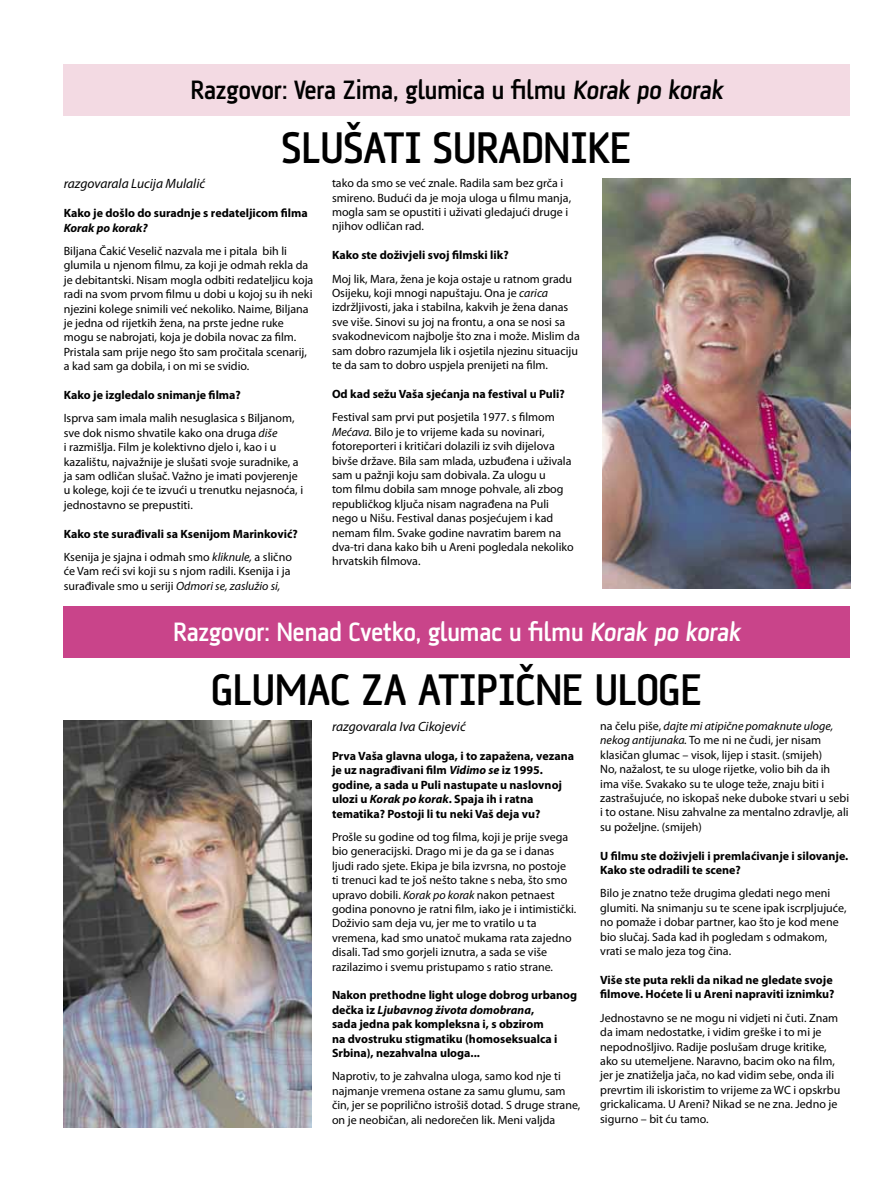
<style>
.page{position:relative;width:893px;height:1191px;background:#fff}
.page>*{position:absolute;margin:0;border:0;box-sizing:border-box;transform-origin:0 0}
.t1{font:500 45px "AF Klampenborg";color:#000}
.t2{font:500 27px "AF Klampenborg";color:#fff}
.t3{font:500 27px "AF Klampenborg";color:#000}
.t4{font:italic 13.5px "Myriad Pro";color:#000}
.t5{font:12px/14.4px "Myriad Pro";color:#000}
.t6{font:700 12px/14.4px "Myriad Pro";color:#000}
.t7{font:italic 700 12px "Myriad Pro";color:#000}
.s1{font-style:italic}
.s2{font-weight:400}
.s3{font-weight:400;font-style:italic}
</style>
<div class="page">
<div style="left:64px;top:64px;width:786px;height:52px;background:#f3dae3"></div>
<img style="left:602px;top:179px;width:248px;height:409px">
<div style="left:64px;top:607px;width:786px;height:51px;background:#c9448a"></div>
<img style="left:64px;top:721px;width:248px;height:406px">
<h2 class="t3" style="left:191px;top:74px;width:537px">Razgovor: Vera Zima, glumica u filmu Korak po korak</h2>
<h1 class="t1" style="left:282px;top:122px;width:351px">SLUŠATI SURADNIKE</h1>
<p class="t4" style="left:64px;top:175px;width:143px">razgovarala Lucija Mulalić</p>
<p class="t6" style="left:64px;top:205px;width:246px">Kako je došlo do suradnje s redateljicom filma</p>
<p class="t7" style="left:64px;top:220px;width:86px">Korak po korak?</p>
<p class="t5" style="left:64px;top:243px;width:251px">Biljana Čakić Veselič nazvala me i pitala bih li glumila u njenom filmu, za koji je odmah rekla da je debitantski. Nisam mogla odbiti redateljicu koja radi na svom prvom filmu u dobi u kojoj su ih neki njezini kolege snimili već nekoliko. Naime, Biljana je jedna od rijetkih žena, na prste jedne ruke mogu se nabrojati, koja je dobila novac za film.<br>Pristala sam prije nego što sam pročitala scenarij, a kad sam ga dobila, i on mi se svidio.</p>
<p class="t6" style="left:64px;top:387px;width:179px">Kako je izgledalo snimanje filma?</p>
<p class="t5" style="left:64px;top:411px;width:241px">Isprva sam imala malih nesuglasica s Biljanom, sve dok nismo shvatile kako ona druga <span class="s1">diše<br></span>i razmišlja. Film je kolektivno djelo i, kao i u kazalištu, najvažnije je slušati svoje suradnike, a ja sam odličan slušač. Važno je imati povjerenje u kolege, koji će te izvući u trenutku nejasnoća, i jednostavno se prepustiti.</p>
<p class="t6" style="left:64px;top:521px;width:236px;line-height:23.4px">Kako ste surađivali sa Ksenijom Marinković?<br><span class="s2">Ksenija je sjajna i odmah smo</span> <span class="s3">kliknule,</span> <span class="s2">a slično</span></p>
<p class="t5" style="left:64px;top:564px;width:228px">će Vam reći svi koji su s njom radili. Ksenija i ja surađivale smo u seriji <span class="s1">Odmori se, zaslužio si,</span></p>
<p class="t5" style="left:332px;top:176px;width:241px">tako da smo se već znale. Radila sam bez grča i smireno. Budući da je moja uloga u filmu manja, mogla sam se opustiti i uživati gledajući druge i njihov odličan rad.</p>
<p class="t6" style="left:332px;top:248px;width:178px">Kako ste doživjeli svoj filmski lik?</p>
<p class="t5" style="left:332px;top:271px;width:249px">Moj lik, Mara, žena je koja ostaje u ratnom gradu Osijeku, koji mnogi napuštaju. Ona je <span class="s1">carica </span>izdržljivosti, jaka i stabilna, kakvih je žena danas sve više. Sinovi su joj na frontu, a ona se nosi sa svakodnevicom najbolje što zna i može. Mislim da sam dobro razumjela lik i osjetila njezinu situaciju te da sam to dobro uspjela prenijeti na film.</p>
<p class="t6" style="left:332px;top:386px;width:234px">Od kad sežu Vaša sjećanja na festival u Puli?</p>
<p class="t5" style="left:332px;top:410px;width:243px">Festival sam prvi put posjetila 1977. s filmom <span class="s1">Mećava.</span> Bilo je to vrijeme kada su novinari, fotoreporteri i kritičari dolazili iz svih dijelova bivše države. Bila sam mlada, uzbuđena i uživala sam u pažnji koju sam dobivala. Za ulogu u<br>tom filmu dobila sam mnoge pohvale, ali zbog republičkog ključa nisam nagrađena na Puli nego u Nišu. Festival danas posjećujem i kad nemam film. Svake godine navratim barem na dva-tri dana kako bih u Areni pogledala nekoliko hrvatskih filmova.</p>
<h2 class="t2" style="left:174px;top:616px;width:572px">Razgovor: Nenad Cvetko, glumac u filmu Korak po korak</h2>
<h1 class="t1" style="left:211px;top:664px;width:492px">GLUMAC ZA ATIPIČNE ULOGE</h1>
<p class="t4" style="left:332px;top:718px;width:135px">razgovarala Iva Cikojević</p>
<p class="t6" style="left:332px;top:748px;width:244px">Prva Vaša glavna uloga, i to zapažena, vezana je uz nagrađivani film <span class="s1">Vidimo se</span> iz 1995. godine, a sada u Puli nastupate u naslovnoj ulozi u <span class="s1">Korak po korak</span>. Spaja ih i ratna tematika? Postoji li tu neki Vaš deja vu?</p>
<p class="t5" style="left:332px;top:829px;width:246px">Prošle su godine od tog filma, koji je prije svega bio generacijski. Drago mi je da ga se i danas ljudi rado sjete. Ekipa je bila izvrsna, no postoje<br>ti trenuci kad te još nešto takne s neba, što smo upravo dobili. <span class="s1">Korak po korak</span> nakon petnaest godina ponovno je ratni film, iako je i intimistički.<br>Doživio sam deja vu, jer me to vratilo u ta vremena, kad smo unatoč mukama rata zajedno disali. Tad smo gorjeli iznutra, a sada se više razilazimo i svemu pristupamo s ratio strane.</p>
<p class="t6" style="left:332px;top:987px;width:247px">Nakon prethodne light uloge dobrog urbanog dečka iz <span class="s1">Ljubavnog života domobrana</span>,<br>sada jedna pak kompleksna i, s obzirom<br>na dvostruku stigmatiku (homoseksualca i Srbina), nezahvalna uloga...</p>
<p class="t5" style="left:332px;top:1069px;width:250px">Naprotiv, to je zahvalna uloga, samo kod nje ti najmanje vremena ostane za samu glumu, sam čin, jer se poprilično istrošiš dotad. S druge strane, on je neobičan, ali nedorečen lik. Meni valjda</p>
<p class="t5" style="left:600px;top:718px;width:250px">na čelu piše, <span class="s1">dajte mi atipične pomaknute uloge, nekog antijunaka.</span> To me ni ne čudi, jer nisam klasičan glumac – visok, lijep i stasit. (smijeh)<br>No, nažalost, te su uloge rijetke, volio bih da ih ima više. Svakako su te uloge teže, znaju biti i zastrašujuće, no iskopaš neke duboke stvari u sebi i to ostane. Nisu zahvalne za mentalno zdravlje, ali su poželjne. (smijeh)</p>
<p class="t6" style="left:600px;top:848px;width:250px">U filmu ste doživjeli i premlaćivanje i silovanje.<br>Kako ste odradili te scene?</p>
<p class="t5" style="left:600px;top:886px;width:248px">Bilo je znatno teže drugima gledati nego meni glumiti. Na snimanju su te scene ipak iscrpljujuće, no pomaže i dobar partner, kao što je kod mene bio slučaj. Sada kad ih pogledam s odmakom, vrati se malo jeza tog čina.</p>
<p class="t6" style="left:600px;top:972px;width:236px">Više ste puta rekli da nikad ne gledate svoje filmove. Hoćete li u Areni napraviti iznimku?</p>
<p class="t5" style="left:600px;top:1010px;width:242px">Jednostavno se ne mogu ni vidjeti ni čuti. Znam da imam nedostatke, i vidim greške i to mi je nepodnošljivo. Radije poslušam druge kritike, ako su utemeljene. Naravno, bacim oko na film, jer je znatiželja jača, no kad vidim sebe, onda ili prevrtim ili iskoristim to vrijeme za WC i opskrbu grickalicama. U Areni? Nikad se ne zna. Jedno je sigurno – bit ću tamo.</p>
</div>
